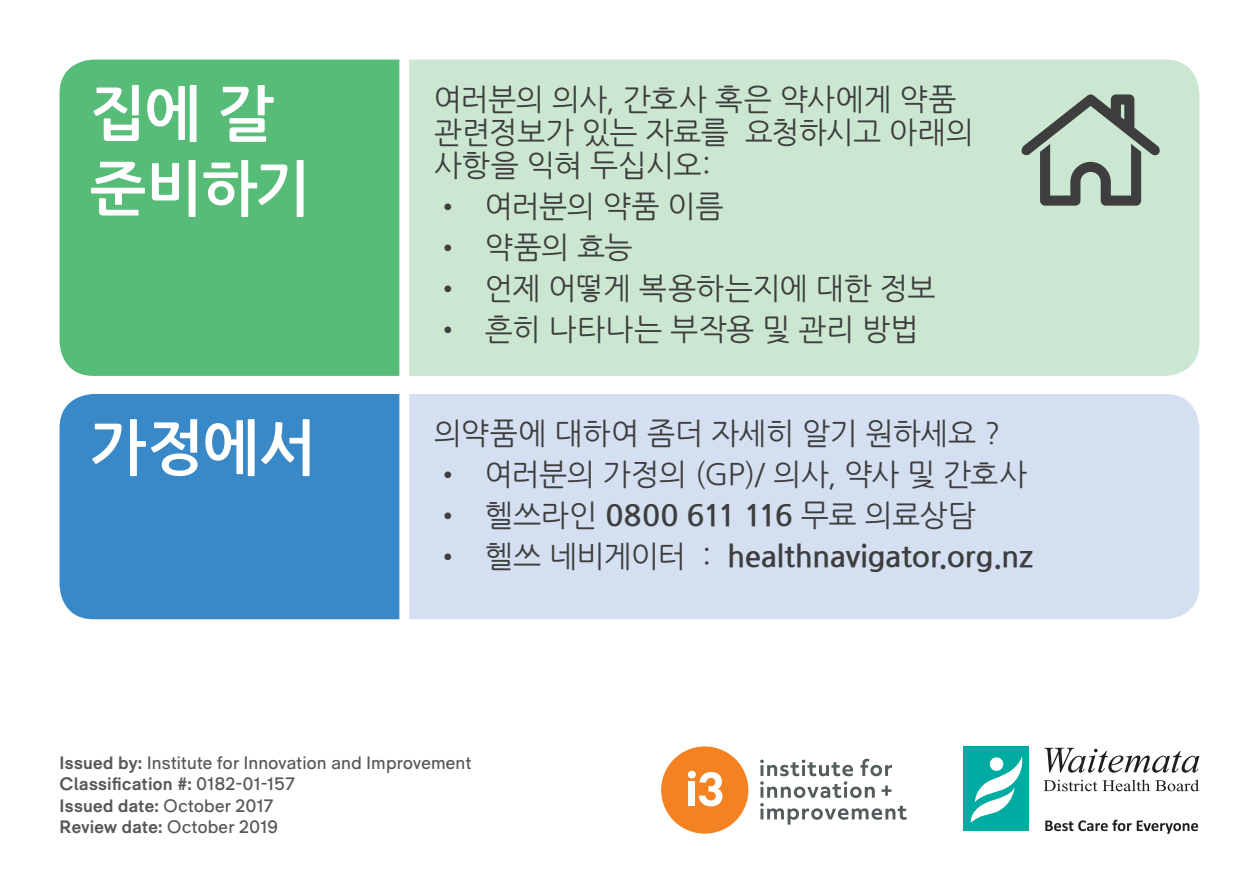
<style>
.page{position:relative;width:1259px;height:893px;background:#fff}
.page>*{position:absolute;margin:0;border:0;box-sizing:border-box;transform-origin:0 0}
.t1{font:700 60px/75px "Nanum Gothic";letter-spacing:-.02em;color:#fff}
.t2{font:30px/33px "Nanum Gothic";letter-spacing:-.015em;color:#3e3e3f}
.t3{font:700 30px "Nanum Gothic";letter-spacing:-.015em;color:#3e3e3f}
.t4{font:700 18px "RM Pro";letter-spacing:.015em;color:#57585a}
.t5{font:18px "RM Pro";letter-spacing:.015em;color:#57585a}
.s1{font-weight:700}
.s2{font-weight:400}
</style>
<div class="page">
<div style="left:409px;top:60px;width:790px;height:316px;background:#cce7d1"></div>
<div style="left:60px;top:60px;width:339px;height:316px;background:#56bc78"></div>
<div style="left:409px;top:394px;width:790px;height:225px;background:#d4e0f1"></div>
<div style="left:60px;top:394px;width:339px;height:225px;background:#3989c8"></div>
<svg style="left:1020px;top:94px;width:140px;height:112px;background:#a0b3a4"></svg>
<div style="left:661px;top:746px;width:87px;height:88px;background:#f58220;border-radius:50%"></div>
<svg style="left:760px;top:759px;width:146px;height:66px"></svg>
<div style="left:688px;top:782px;width:7px;height:24px;background:#fff"></div>
<div style="left:688px;top:771px;width:8px;height:7px;background:#fff;border-radius:50%"></div>
<svg style="left:698px;top:772px;width:24px;height:34px"></svg>
<div style="left:963px;top:746px;width:66px;height:85px;background:#00aca2"></div>
<svg style="left:1044px;top:748px;width:155px;height:25px"></svg>
<svg style="left:1043px;top:780px;width:156px;height:11px"></svg>
<svg style="left:1045px;top:820px;width:153px;height:14px"></svg>
<svg style="left:970px;top:756px;width:53px;height:67px"></svg>
<p class="t1" style="left:90px;top:77px;width:222px">집에 갈 준비하기</p>
<p class="t1" style="left:90px;top:411px;width:227px">가정에서</p>
<p class="t2" style="left:434px;top:83px;width:542px">여러분의 의사, 간호사 혹은 약사에게 약품 관련정보가 있는 자료를 요청하시고 아래의 사항을 익혀 두십시오:</p>
<p class="t2" style="left:434px;top:190px;width:291px">• 여러분의 약품 이름</p>
<p class="t2" style="left:434px;top:231px;width:200px">• 약품의 효능</p>
<p class="t2" style="left:434px;top:272px;width:503px">• 언제 어떻게 복용하는지에 대한 정보</p>
<p class="t2" style="left:434px;top:313px;width:486px">• 흔히 나타나는 부작용 및 관리 방법</p>
<p class="t2" style="left:434px;top:418px;width:568px">의약품에 대하여 좀더 자세히 알기 원하세요 ?</p>
<p class="t2" style="left:434px;top:459px;width:595px">• 여러분의 가정의 (GP)/ 의사, 약사 및 간호사</p>
<p class="t2" style="left:434px;top:500px;width:544px">• 헬쓰라인 <span class="s1">0800 611 116</span> 무료 의료상담</p>
<p class="t3" style="left:434px;top:542px;width:601px"><span class="s2">• 헬쓰 네비게이터 :</span> healthnavigator.org.nz</p>
<p class="t5" style="left:60px;top:752px;width:413px"><span class="s1">Issued by:</span> Institute for Innovation and Improvement</p>
<p class="t4" style="left:60px;top:773px;width:237px">Classification #: <span class="s2">0182-01-157</span></p>
<p class="t4" style="left:60px;top:795px;width:215px">Issued date: <span class="s2">October 2017</span></p>
<p class="t4" style="left:60px;top:816px;width:220px">Review date: <span class="s2">October 2019</span></p>
</div>
